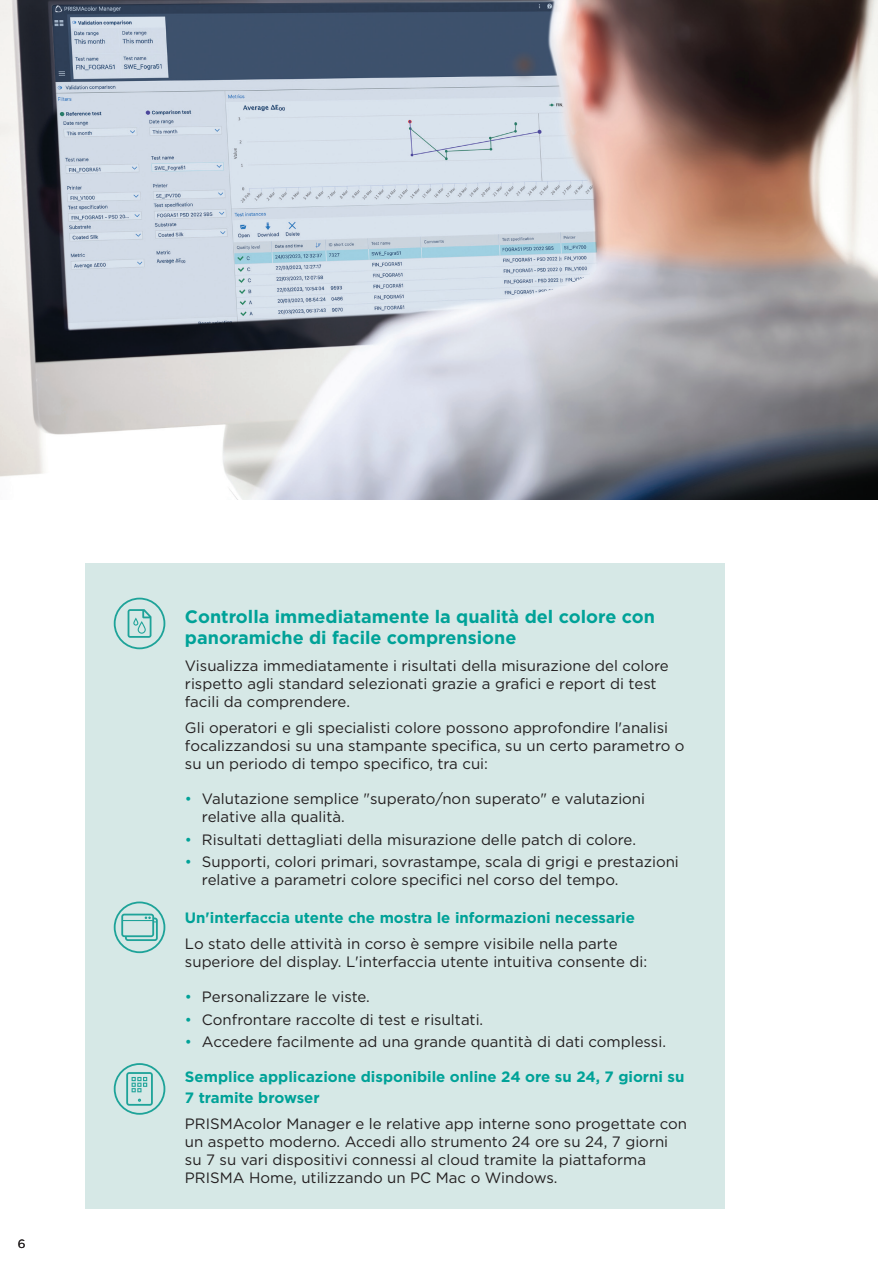
<style>
.page{position:relative;width:893px;height:1263px;background:#fff}
.page>*{position:absolute;margin:0;border:0;box-sizing:border-box;transform-origin:0 0}
.t1{font:700 18px/21.6px "Gotham";color:#00a298}
.t2{font:15px/18px "Gotham";color:#231f20}
.t3{font:700 15px/21px "Gotham";color:#00a298}
.t4{font:12px "Gotham";color:#231f20}
.s1{color:#00a298}
</style>
<div class="page">
<div style="left:85px;top:563px;width:640px;height:646px;background:#d6e8e6"></div>
<img style="left:0;top:0;width:877px;height:500px">
<svg style="left:114px;top:901px;width:51px;height:52px"></svg>
<svg style="left:114px;top:1063px;width:51px;height:52px"></svg>
<svg style="left:114px;top:598px;width:51px;height:51px"></svg>
<p class="t4" style="left:18px;top:1236px;width:9px">6</p>
<p class="t1" style="left:185px;top:605px;width:471px">Controlla immediatamente la qualità del colore con panoramiche di facile comprensione</p>
<p class="t2" style="left:185px;top:656px;width:485px">Visualizza immediatamente i risultati della misurazione del colore rispetto agli standard selezionati grazie a grafici e report di test facili da comprendere.</p>
<p class="t2" style="left:185px;top:719px;width:501px">Gli operatori e gli specialisti colore possono approfondire l'analisi focalizzandosi su una stampante specifica, su un certo parametro o su un periodo di tempo specifico, tra cui:</p>
<p class="t2" style="left:202px;top:790px;width:445px;text-indent:-17px"><span class="s1">•</span> Valutazione semplice "superato/non superato" e valutazioni relative alla qualità.</p>
<p class="t2" style="left:185px;top:830px;width:453px"><span class="s1">•</span> Risultati dettagliati della misurazione delle patch di colore.</p>
<p class="t2" style="left:202px;top:852px;width:478px;text-indent:-17px"><span class="s1">•</span> Supporti, colori primari, sovrastampe, scala di grigi e prestazioni relative a parametri colore specifici nel corso del tempo.</p>
<p class="t3" style="left:185px;top:907px;width:451px">Un'interfaccia utente che mostra le informazioni necessarie</p>
<p class="t2" style="left:185px;top:935px;width:464px">Lo stato delle attività in corso è sempre visibile nella parte superiore del display. L'interfaccia utente intuitiva consente di:</p>
<p class="t2" style="left:185px;top:988px;width:186px"><span class="s1">•</span> Personalizzare le viste.</p>
<p class="t2" style="left:185px;top:1010px;width:300px"><span class="s1">•</span> Confrontare raccolte di test e risultati.</p>
<p class="t2" style="left:185px;top:1032px;width:482px"><span class="s1">•</span> Accedere facilmente ad una grande quantità di dati complessi.</p>
<p class="t3" style="left:185px;top:1066px;width:501px">Semplice applicazione disponibile online 24 ore su 24, 7 giorni su<br>7 tramite browser</p>
<p class="t2" style="left:185px;top:1115px;width:503px">PRISMAcolor Manager e le relative app interne sono progettate con un aspetto moderno. Accedi allo strumento 24 ore su 24, 7 giorni su 7 su vari dispositivi connessi al cloud tramite la piattaforma PRISMA Home, utilizzando un PC Mac o Windows.</p>
</div>
